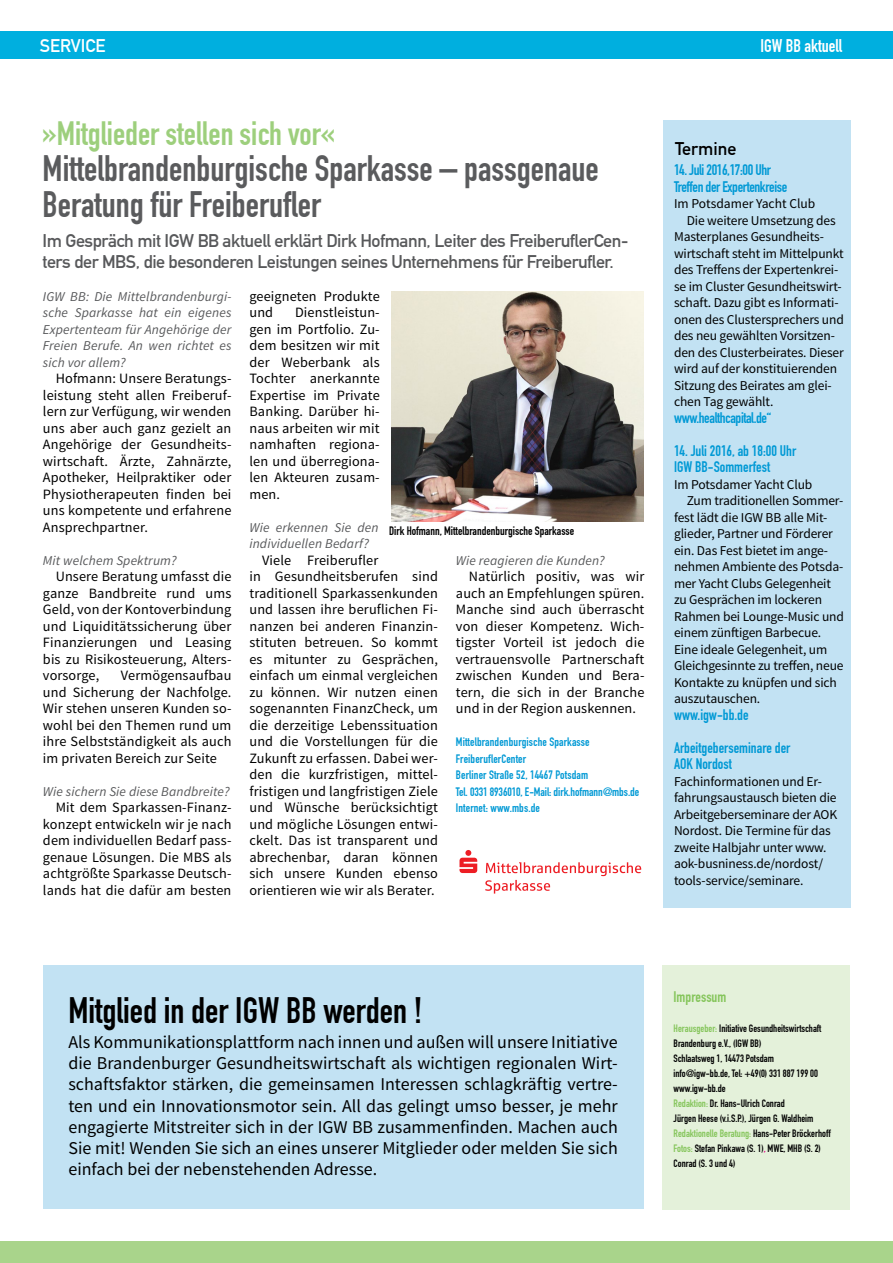
<style>
.page{position:relative;width:893px;height:1263px;background:#fff}
.page>*{position:absolute;margin:0;border:0;box-sizing:border-box;transform-origin:0 0}
.t1{font:36px/36px "DIN Engschrift";color:#5a5b5d}
.t2{font:36px "DIN Engschrift";color:#000}
.t3{font:33px "DIN Engschrift";color:#9dcf7c}
.t4{font:18px/21px "Source Sans Pro";color:#000;text-align:justify}
.t5{font:18px/21px "DIN Mittelschrift";letter-spacing:-.025em;color:#58595b}
.t6{font:18px "DIN Engschrift";color:#fff}
.t7{font:18px "DIN Mittelschrift";color:#000}
.t8{font:18px "DIN Mittelschrift";color:#fff}
.t9{font:15px/16.5px "DIN Engschrift";color:#0099d5}
.t10{font:15px/16.5px "DIN Engschrift";letter-spacing:-.025em;color:#0099d5}
.t11{font:15px "DIN Engschrift";color:#85c55b}
.t12{font:14.25px/16.5px "Source Sans Pro";letter-spacing:.01em;color:#000;text-align:justify}
.t13{font:13.5px/16.5px "Source Sans Pro";letter-spacing:-.01em;color:#000}
.t14{font:italic 13.5px/16.5px "Source Sans Pro";letter-spacing:.01em;color:#58595b;text-align:justify}
.t15{font:12px/16.5px "DIN Engschrift";letter-spacing:.01em;color:#0099d5}
.t16{font:12px "DIN Engschrift";color:#000}
.t17{font:10.5px/15px "DIN Engschrift";color:#000}
.s1{color:#85c55b}
.s2{color:#ec008c}
</style>
<div class="page">
<div style="left:43px;top:965px;width:601px;height:243px;background:#c2e2f3"></div>
<div style="left:662px;top:965px;width:188px;height:244px;background:#e4f1da"></div>
<div style="left:663px;top:120px;width:187px;height:787px;background:#c2e2f3"></div>
<div style="left:0;top:32px;width:892px;height:27px;background:#00afdf"></div>
<div style="left:0;top:1241px;width:892px;height:22px;background:#a9d48b"></div>
<img style="left:391px;top:291px;width:252px;height:231px">
<svg style="left:459px;top:850px;width:18px;height:23px"></svg>
<svg style="left:485px;top:862px;width:156px;height:31px"></svg>
<p class="t8" style="left:40px;top:38px;width:67px">SERVICE</p>
<p class="t6" style="left:760px;top:38px;width:83px">IGW BB aktuell</p>
<h2 class="t3" style="left:43px;top:119px;width:294px">»Mitglieder stellen sich vor«</h2>
<h1 class="t1" style="left:43px;top:154px;width:558px">Mittelbrandenburgische Sparkasse – passgenaue<br>Beratung für Freiberufler</h1>
<p class="t5" style="left:43px;top:232px;width:587px">Im Gespräch mit IGW BB aktuell erklärt Dirk Hofmann, Leiter des FreiberuflerCen&shy;ters der MBS, die besonderen Leistungen seines Unternehmens für Freiberufler.</p>
<p class="t14" style="left:43px;top:288px;width:190px">IGW BB: Die Mittelbrandenburgi&shy;sche Sparkasse hat ein eigenes Expertenteam für Angehörige der Freien Berufe. An wen richtet es sich vor allem?</p>
<p class="t12" style="left:43px;top:370px;width:190px;text-indent:13px">Hofmann: Unsere Beratungs&shy;leistung steht allen Freiberuf&shy;lern zur Verfügung, wir wenden uns aber auch ganz gezielt an Angehörige der Gesundheits&shy;wirtschaft. Ärzte, Zahnärzte, Apotheker, Heilpraktiker oder Physiotherapeuten finden bei uns kompetente und erfahrene Ansprechpartner.</p>
<p class="t14" style="left:43px;top:552px;width:135px">Mit welchem Spektrum?</p>
<p class="t12" style="left:43px;top:568px;width:190px;text-indent:13px">Unsere Beratung umfasst die ganze Bandbreite rund ums Geld, von der Kontoverbindung und Liquiditätssicherung über Finanzierungen und Leasing bis zu Risikosteuerung, Alters&shy;vorsorge,</p>
<p class="t12" style="left:43px;top:667px;width:190px;text-indent:78px">Vermögensaufbau und Sicherung der Nachfolge.<br>Wir stehen unseren Kunden so&shy;wohl bei den Themen rund um ihre Selbstständigkeit als auch im privaten Bereich zur Seite</p>
<p class="t14" style="left:43px;top:783px;width:188px">Wie sichern Sie diese Bandbreite?</p>
<p class="t12" style="left:43px;top:799px;width:190px;text-indent:13px">Mit dem Sparkassen-Finanz&shy;konzept entwickeln wir je nach dem individuellen Bedarf pass&shy;genaue Lösungen. Die MBS als achtgrößte Sparkasse Deutsch&shy;lands hat die dafür am besten</p>
<p class="t12" style="left:249px;top:288px;width:132px">geeigneten Produkte und</p>
<p class="t12" style="left:249px;top:304px;width:132px;text-indent:46px">Dienstleistun&shy;gen im Portfolio. Zu&shy;dem besitzen wir mit der Weberbank als Tochter anerkannte Expertise im Private Banking. Darüber hi&shy;naus arbeiten wir mit namhaften regiona&shy;len und überregiona&shy;len Akteuren zusam&shy;men.</p>
<p class="t14" style="left:249px;top:519px;width:131px">Wie erkennen Sie den individuellen Bedarf?</p>
<p class="t12" style="left:249px;top:552px;width:190px;text-align:left;text-indent:13px">Viele Freiberufler<br>in Gesundheitsberufen sind traditionell Sparkassenkunden und lassen ihre beruflichen Fi&shy;nanzen bei anderen Finanzin&shy;stituten betreuen. So kommt es mitunter zu Gesprächen, einfach um einmal vergleichen zu können. Wir nutzen einen sogenannten FinanzCheck, um die derzeitige Lebenssituation und die Vorstellungen für die<br>Zukunft zu erfassen. Dabei wer&shy;den die kurzfristigen, mittel&shy;fristigen und langfristigen Ziele und Wünsche berücksichtigt und mögliche Lösungen entwi&shy;ckelt. Das ist transparent und abrechenbar, daran können sich unsere Kunden ebenso orientieren wie wir als Berater.</p>
<p class="t14" style="left:456px;top:552px;width:150px">Wie reagieren die Kunden?</p>
<p class="t16" style="left:389px;top:525px;width:187px">Dirk Hofmann, Mittelbrandenburgische Sparkasse</p>
<p class="t12" style="left:456px;top:568px;width:190px;text-indent:13px">Natürlich positiv, was wir auch an Empfehlungen spüren.<br>Manche sind auch überrascht von dieser Kompetenz. Wich&shy;tigster Vorteil ist jedoch die vertrauensvolle Partnerschaft zwischen Kunden und Bera&shy;tern, die sich in der Branche und in der Region auskennen.</p>
<p class="t15" style="left:456px;top:735px;width:185px">Mittelbrandenburgische Sparkasse<br>FreiberuflerCenter<br>Berliner Straße 52, 14467 Potsdam<br>Tel. 0331 8936010, E-Mail: dirk.hofmann@mbs.de<br>Internet: www.mbs.de</p>
<p class="t7" style="left:675px;top:140px;width:63px">Termine</p>
<p class="t10" style="left:674px;top:163px;width:115px">14. Juli 2016,17:00 Uhr<br>Treffen der Expertenkreise</p>
<p class="t13" style="left:674px;top:196px;width:143px">Im Potsdamer Yacht Club</p>
<p class="t13" style="left:687px;top:212px;width:150px">Die weitere Umsetzung des</p>
<p class="t13" style="left:674px;top:229px;width:152px">Masterplanes Gesundheits-</p>
<p class="t13" style="left:674px;top:245px;width:171px">wirtschaft steht im Mittelpunkt</p>
<p class="t13" style="left:674px;top:261px;width:166px">des Treffens der Expertenkrei-</p>
<p class="t13" style="left:674px;top:278px;width:169px">se im Cluster Gesundheitswirt-</p>
<p class="t13" style="left:674px;top:294px;width:166px">schaft. Dazu gibt es Informati-</p>
<p class="t13" style="left:674px;top:311px;width:171px">onen des Clustersprechers und</p>
<p class="t13" style="left:674px;top:327px;width:162px">des neu gewählten Vorsitzen-</p>
<p class="t13" style="left:674px;top:344px;width:171px">den des Clusterbeirates. Dieser</p>
<p class="t13" style="left:674px;top:360px;width:165px">wird auf der konstituierenden</p>
<p class="t13" style="left:674px;top:377px;width:159px">Sitzung des Beirates am glei-</p>
<p class="t13" style="left:674px;top:393px;width:101px">chen Tag gewählt.</p>
<p class="t10" style="left:674px;top:410px;width:98px">www.healthcapital.de“</p>
<p class="t9" style="left:674px;top:443px;width:124px">14. Juli 2016, ab 18:00 Uhr<br>IGW BB-Sommerfest</p>
<p class="t13" style="left:674px;top:476px;width:140px">Im Potsdamer Yacht Club</p>
<p class="t13" style="left:687px;top:493px;width:158px">Zum traditionellen Sommer-</p>
<p class="t13" style="left:674px;top:509px;width:155px">fest lädt die IGW BB alle Mit-</p>
<p class="t13" style="left:674px;top:525px;width:160px">glieder, Partner und Förderer</p>
<p class="t13" style="left:674px;top:542px;width:156px">ein. Das Fest bietet im ange-</p>
<p class="t13" style="left:674px;top:558px;width:171px">nehmen Ambiente des Potsda-</p>
<p class="t13" style="left:674px;top:575px;width:159px">mer Yacht Clubs Gelegenheit</p>
<p class="t13" style="left:674px;top:591px;width:150px">zu Gesprächen im lockeren</p>
<p class="t13" style="left:674px;top:608px;width:171px">Rahmen bei Lounge-Music und</p>
<p class="t13" style="left:674px;top:624px;width:149px">einem zünftigen Barbecue.</p>
<p class="t13" style="left:674px;top:641px;width:155px">Eine ideale Gelegenheit, um</p>
<p class="t13" style="left:674px;top:657px;width:171px">Gleichgesinnte zu treffen, neue</p>
<p class="t13" style="left:674px;top:674px;width:164px">Kontakte zu knüpfen und sich</p>
<p class="t13" style="left:674px;top:690px;width:88px">auszutauschen.</p>
<p class="t9" style="left:674px;top:707px;width:76px">www.igw-bb.de</p>
<p class="t9" style="left:674px;top:740px;width:118px">Arbeitgeberseminare der<br>AOK Nordost</p>
<p class="t13" style="left:674px;top:773px;width:165px">Fachinformationen und Er&shy;fahrungsaustausch bieten die<br>Arbeitgeberseminare der AOK<br>Nordost. Die Termine für das zweite Halbjahr unter www. aok-busniness.de/nordost/ tools-service/seminare.</p>
<h1 class="t2" style="left:68px;top:995px;width:356px">Mitglied in der IGW BB werden !</h1>
<p class="t4" style="left:68px;top:1032px;width:551px">Als Kommunikationsplattform nach innen und außen will unsere Initiative die Brandenburger Gesundheitswirtschaft als wichtigen regionalen Wirt&shy;schaftsfaktor stärken, die gemeinsamen Interessen schlagkräftig vertre&shy;ten und ein Innovationsmotor sein. All das gelingt umso besser, je mehr engagierte Mitstreiter sich in der IGW BB zusammenfinden. Machen auch Sie mit! Wenden Sie sich an eines unserer Mitglieder oder melden Sie sich einfach bei der nebenstehenden Adresse.</p>
<p class="t11" style="left:674px;top:990px;width:54px">Impressum</p>
<p class="t17" style="left:674px;top:1021px;width:159px"><span class="s1">Herausgeber:</span> Initiative Gesundheitswirtschaft Brandenburg e.V., (IGW BB)<br>Schlaatsweg 1, 14473 Potsdam info@igw-bb.de, Tel: +49(0) 331 887 199 00 www.igw-bb.de<br><span class="s1">Redaktion:</span> Dr. Hans-Ulrich Conrad<br>Jürgen Heese (v.i.S.P.), Jürgen G. Waldheim <span class="s1">Redaktionelle Beratung:</span> Hans-Peter Bröckerhoff <span class="s1">Fotos:</span> Stefan Pinkawa (S. 1)<span class="s2">,</span> MWE, MHB (S. 2)<br>Conrad (S. 3 und 4)</p>
</div>
